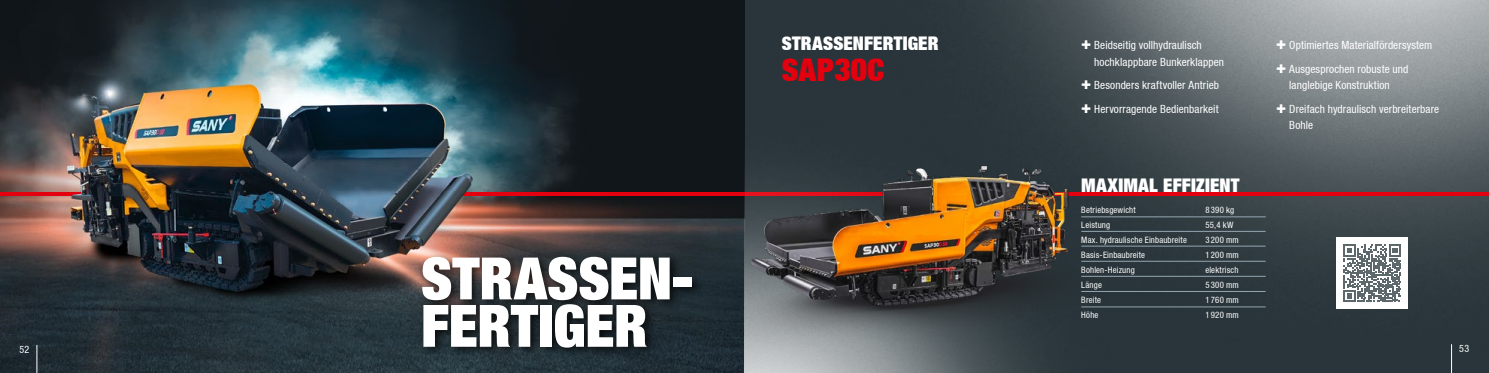
<style>
.page{position:relative;width:1489px;height:373px;background:#fff}
.page>*{position:absolute;margin:0;border:0;box-sizing:border-box;transform-origin:0 0}
.t1{font:900 57.75px "Context Reprise Extra Black S Si Extra";color:#fff}
.t2{font:900 31.25px "Context Reprise Extra Black S Si Extra";letter-spacing:.01em;color:#e3000f}
.t3{font:900 18.75px "Context Reprise Extra Black S Si Extra";letter-spacing:.01em;color:#fff}
.t4{font:11.25px/23.4px "Context Reprise Condensed S Si Condensed";letter-spacing:.01em;color:#fff}
.t5{font:10px "Context Reprise Condensed S Si Condensed";color:#fff}
.t6{font:8.75px "Context Reprise Condensed S Si Condensed";letter-spacing:.02em;color:#fff}
.s1{font-family:"Context Reprise Extra Black S Si Extra";font-weight:900;font-size:16.88px}
</style>
<div class="page">
<img style="left:1214px;top:0;width:274px;height:372px">
<svg style="left:1214px;top:191px;width:274px;height:4px"></svg>
<img style="left:0;top:0;width:1214px;height:372px">
<div style="left:1336px;top:237px;width:72px;height:71px;background:#fff"></div>
<svg style="left:1343px;top:244px;width:58px;height:57px"></svg>
<img style="left:664px;top:75px;width:444px;height:287px">
<img style="left:0;top:191px;width:744px;height:4px">
<hr style="left:1081px;top:216px;width:184px;height:1px;background:#95a6b0">
<hr style="left:1081px;top:231px;width:184px;height:1px;background:#95a6b0">
<hr style="left:1081px;top:245px;width:184px;height:1px;background:#95a6b0">
<hr style="left:1081px;top:260px;width:184px;height:1px;background:#95a6b0">
<hr style="left:1081px;top:275px;width:184px;height:1px;background:#95a6b0">
<hr style="left:1081px;top:291px;width:184px;height:1px;background:#95a6b0">
<hr style="left:1081px;top:306px;width:184px;height:1px;background:#95a6b0">
<div style="left:418px;top:251px;width:287px;height:107px;background:#000;opacity:.75"></div>
<svg style="left:37px;top:344px;width:1px;height:28px"></svg>
<svg style="left:1450px;top:343px;width:1px;height:29px"></svg>
<p class="t5" style="left:19px;top:342px;width:11px">52</p>
<h1 class="t1" style="left:421px;top:241px;width:274px">STRASSEN-</h1>
<h1 class="t1" style="left:421px;top:288px;width:228px">FERTIGER</h1>
<h3 class="t3" style="left:781px;top:31px;width:158px">STRASSENFERTIGER</h3>
<h2 class="t2" style="left:781px;top:49px;width:104px">SAP30C</h2>
<p class="t4" style="left:1094px;top:37px;width:131px;line-height:16.2px;text-indent:-13px"><span class="s1">+</span> Beidseitig vollhydraulisch hochklappbare Bunkerklappen</p>
<p class="t4" style="left:1081px;top:73px;width:139px"><span class="s1">+</span> Besonders kraftvoller Antrieb <span class="s1">+</span> Hervorragende Bedienbarkeit</p>
<h3 class="t3" style="left:1081px;top:172px;width:160px">MAXIMAL EFFIZIENT</h3>
<p class="t6" style="left:1081px;top:204px;width:56px">Betriebsgewicht</p>
<p class="t6" style="left:1205px;top:204px;width:30px">8390 kg</p>
<p class="t6" style="left:1081px;top:219px;width:30px">Leistung</p>
<p class="t6" style="left:1205px;top:219px;width:30px">55,4 kW</p>
<p class="t6" style="left:1081px;top:234px;width:107px">Max. hydraulische Einbaubreite</p>
<p class="t6" style="left:1205px;top:234px;width:35px">3200 mm</p>
<p class="t6" style="left:1081px;top:249px;width:65px">Basis-Einbaubreite</p>
<p class="t6" style="left:1205px;top:249px;width:35px">1200 mm</p>
<p class="t6" style="left:1081px;top:264px;width:55px">Bohlen-Heizung</p>
<p class="t6" style="left:1205px;top:264px;width:35px">elektrisch</p>
<p class="t6" style="left:1081px;top:279px;width:22px">Länge</p>
<p class="t6" style="left:1205px;top:279px;width:35px">5300 mm</p>
<p class="t6" style="left:1081px;top:294px;width:21px">Breite</p>
<p class="t6" style="left:1205px;top:294px;width:35px">1760 mm</p>
<p class="t6" style="left:1081px;top:309px;width:19px">Höhe</p>
<p class="t6" style="left:1205px;top:309px;width:35px">1920 mm</p>
<p class="t4" style="left:1276px;top:34px;width:158px"><span class="s1">+</span> Optimiertes Materialfördersystem <span class="s1">+</span> Ausgesprochen robuste und</p>
<p class="t4" style="left:1276px;top:73px;width:164px;text-indent:13px">langlebige Konstruktion<br><span class="s1">+</span> Dreifach hydraulisch verbreiterbare</p>
<p class="t4" style="left:1289px;top:113px;width:25px">Bohle</p>
<p class="t5" style="left:1458px;top:342px;width:11px">53</p>
</div>
